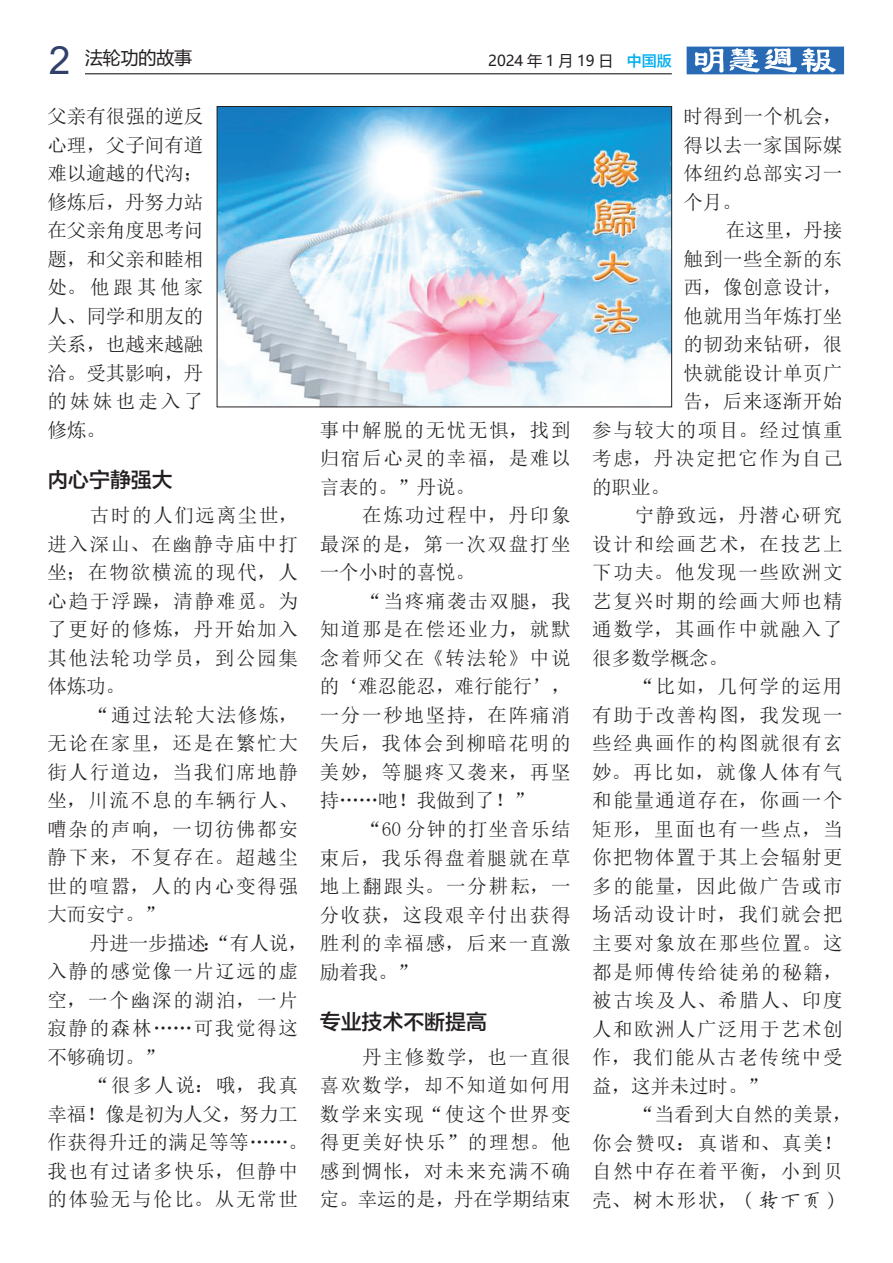
<style>
.page{position:relative;width:893px;height:1263px;background:#fff}
.page>*{position:absolute;margin:0;border:0;box-sizing:border-box;transform-origin:0 0}
.t1{font:21px "FZLTZHK GBK1 0";letter-spacing:-.005em;color:#231f20}
.t2{font:19.5px/28.5px "N Sim Sun";letter-spacing:.085em;color:#231f20;text-align:justify}
.t3{font:19.5px "N Sim Sun";letter-spacing:.02em;color:#231f20}
.t4{font:19.5px "N Sim Sun";letter-spacing:.105em;color:#231f20}
.t5{font:19.5px "N Sim Sun";letter-spacing:.015em;color:#231f20}
.t6{font:18px "Microsoft Ya Hei";letter-spacing:-.01em;color:#231f20}
.t7{font:15px "Microsoft Ya Hei";color:#231f20}
.s1{font-family:"Arial";font-size:39px;color:#30406a}
.s2{font-family:"FZLTZHK GBK1 0";color:#00aeef}
.s3{font-family:"FZYBKSJW GB1 0"}
</style>
<div class="page">
<hr style="left:85px;top:73px;width:587px;height:1px;background:#231f20">
<svg style="left:687px;top:47px;width:157px;height:27px"></svg>
<img style="left:219px;top:108px;width:451px;height:297px">
<div style="left:217px;top:106px;width:455px;height:301px;border:1px solid #231f20"></div>
<p class="t6" style="left:49px;top:46px;width:145px"><span class="s1">2</span> 法轮功的故事</p>
<p class="t7" style="left:488px;top:50px;width:185px">2024 年 1 月 19 日 <span class="s2">中国版</span></p>
<p class="t2" style="left:47px;top:102px;width:158px">父亲有很强的逆反心理，父子间有道难以逾越的代沟；修炼后，丹努力站在父亲角度思考问题，和父亲和睦相处。他跟其他家人、同学和朋友的关系，也越来越融洽。受其影响，丹的妹妹也走入了修炼。</p>
<p class="t1" style="left:47px;top:469px;width:127px">内心宁静强大</p>
<p class="t2" style="left:47px;top:501px;width:252px;text-indent:43px">古时的人们远离尘世，进入深山、在幽静寺庙中打坐；在物欲横流的现代，人心趋于浮躁，清静难觅。为了更好的修炼，丹开始加入其他法轮功学员，到公园集体炼功。</p>
<p class="t2" style="left:47px;top:700px;width:252px;text-indent:43px">“通过法轮大法修炼，无论在家里，还是在繁忙大街人行道边，当我们席地静坐，川流不息的车辆行人、嘈杂的声响，一切彷佛都安静下来，不复存在。超越尘世的喧嚣，人的内心变得强大而安宁。”</p>
<p class="t2" style="left:47px;top:928px;width:262px;text-align:left;text-indent:43px">丹进一步描述：“有人说，入静的感觉像一片辽远的虚空，一个幽深的湖泊，一片寂静的森林……可我觉得这不够确切。”</p>
<p class="t2" style="left:47px;top:1071px;width:262px;text-align:left;text-indent:43px">“很多人说：哦，我真幸福！像是初为人父，努力工作获得升迁的满足等等……。我也有过诸多快乐，但静中的体验无与伦比。从无常世</p>
<p class="t2" style="left:683px;top:102px;width:161px">时得到一个机会，得以去一家国际媒体纽约总部实习一个月。</p>
<p class="t2" style="left:726px;top:216px;width:118px">在这里，丹接</p>
<p class="t3" style="left:683px;top:249px;width:161px">触到一些全新的东</p>
<p class="t2" style="left:683px;top:273px;width:161px">西，像创意设计，</p>
<p class="t3" style="left:683px;top:306px;width:161px">他就用当年炼打坐</p>
<p class="t2" style="left:683px;top:330px;width:161px">的韧劲来钻研，很</p>
<p class="t3" style="left:683px;top:363px;width:161px">快就能设计单页广</p>
<p class="t2" style="left:683px;top:387px;width:161px">告，后来逐渐开始</p>
<p class="t2" style="left:592px;top:415px;width:252px">参与较大的项目。经过慎重</p>
<p class="t2" style="left:592px;top:444px;width:252px">考虑，丹决定把它作为自己</p>
<p class="t2" style="left:592px;top:472px;width:79px">的职业。</p>
<p class="t2" style="left:635px;top:501px;width:209px">宁静致远，丹潜心研究</p>
<p class="t2" style="left:592px;top:529px;width:252px">设计和绘画艺术，在技艺上</p>
<p class="t2" style="left:592px;top:558px;width:252px">下功夫。他发现一些欧洲文</p>
<p class="t2" style="left:592px;top:587px;width:252px">艺复兴时期的绘画大师也精</p>
<p class="t2" style="left:592px;top:615px;width:252px">通数学，其画作中就融入了</p>
<p class="t2" style="left:592px;top:644px;width:137px">很多数学概念。</p>
<p class="t2" style="left:635px;top:672px;width:209px">“比如，几何学的运用</p>
<p class="t2" style="left:592px;top:701px;width:252px">有助于改善构图，我发现一</p>
<p class="t2" style="left:592px;top:729px;width:252px">些经典画作的构图就很有玄</p>
<p class="t2" style="left:592px;top:758px;width:252px">妙。再比如，就像人体有气</p>
<p class="t2" style="left:592px;top:786px;width:252px">和能量通道存在，你画一个</p>
<p class="t2" style="left:592px;top:815px;width:252px">矩形，里面也有一些点，当</p>
<p class="t2" style="left:592px;top:843px;width:252px">你把物体置于其上会辐射更</p>
<p class="t2" style="left:592px;top:872px;width:252px">多的能量，因此做广告或市</p>
<p class="t2" style="left:592px;top:900px;width:252px">场活动设计时，我们就会把</p>
<p class="t2" style="left:592px;top:929px;width:252px">主要对象放在那些位置。这</p>
<p class="t2" style="left:592px;top:957px;width:252px">都是师傅传给徒弟的秘籍，</p>
<p class="t2" style="left:592px;top:986px;width:252px">被古埃及人、希腊人、印度</p>
<p class="t2" style="left:592px;top:1014px;width:252px">人和欧洲人广泛用于艺术创</p>
<p class="t2" style="left:592px;top:1043px;width:252px">作，我们能从古老传统中受</p>
<p class="t2" style="left:592px;top:1071px;width:176px">益，这并未过时。”</p>
<p class="t5" style="left:635px;top:1104px;width:219px">“当看到大自然的美景，</p>
<p class="t4" style="left:592px;top:1133px;width:252px">你会赞叹：真谐和、真美！</p>
<p class="t2" style="left:592px;top:1157px;width:252px">自然中存在着平衡，小到贝</p>
<p class="t2" style="left:592px;top:1185px;width:252px">壳、树木形状，<span class="s3">（转下页）</span></p>
<p class="t2" style="left:320px;top:416px;width:252px">事中解脱的无忧无惧，找到归宿后心灵的幸福，是难以言表的。”丹说。</p>
<p class="t2" style="left:320px;top:501px;width:252px;text-indent:43px">在炼功过程中，丹印象最深的是，第一次双盘打坐一个小时的喜悦。</p>
<p class="t2" style="left:320px;top:587px;width:252px;text-indent:43px">“当疼痛袭击双腿，我知道那是在偿还业力，就默念着师父在《转法轮》中说的‘难忍能忍，难行能行’，一分一秒地坚持，在阵痛消失后，我体会到柳暗花明的美妙，等腿疼又袭来，再坚持……吔！我做到了！”</p>
<p class="t2" style="left:320px;top:815px;width:252px;text-indent:43px">“60 分钟的打坐音乐结束后，我乐得盘着腿就在草地上翻跟头。一分耕耘，一分收获，这段艰辛付出获得胜利的幸福感，后来一直激励着我。”</p>
<p class="t1" style="left:320px;top:1010px;width:169px">专业技术不断提高</p>
<p class="t2" style="left:320px;top:1042px;width:252px;text-indent:43px">丹主修数学，也一直很喜欢数学，却不知道如何用数学来实现“使这个世界变得更美好快乐”的理想。他感到惆怅，对未来充满不确定。幸运的是，丹在学期结束</p>
</div>
